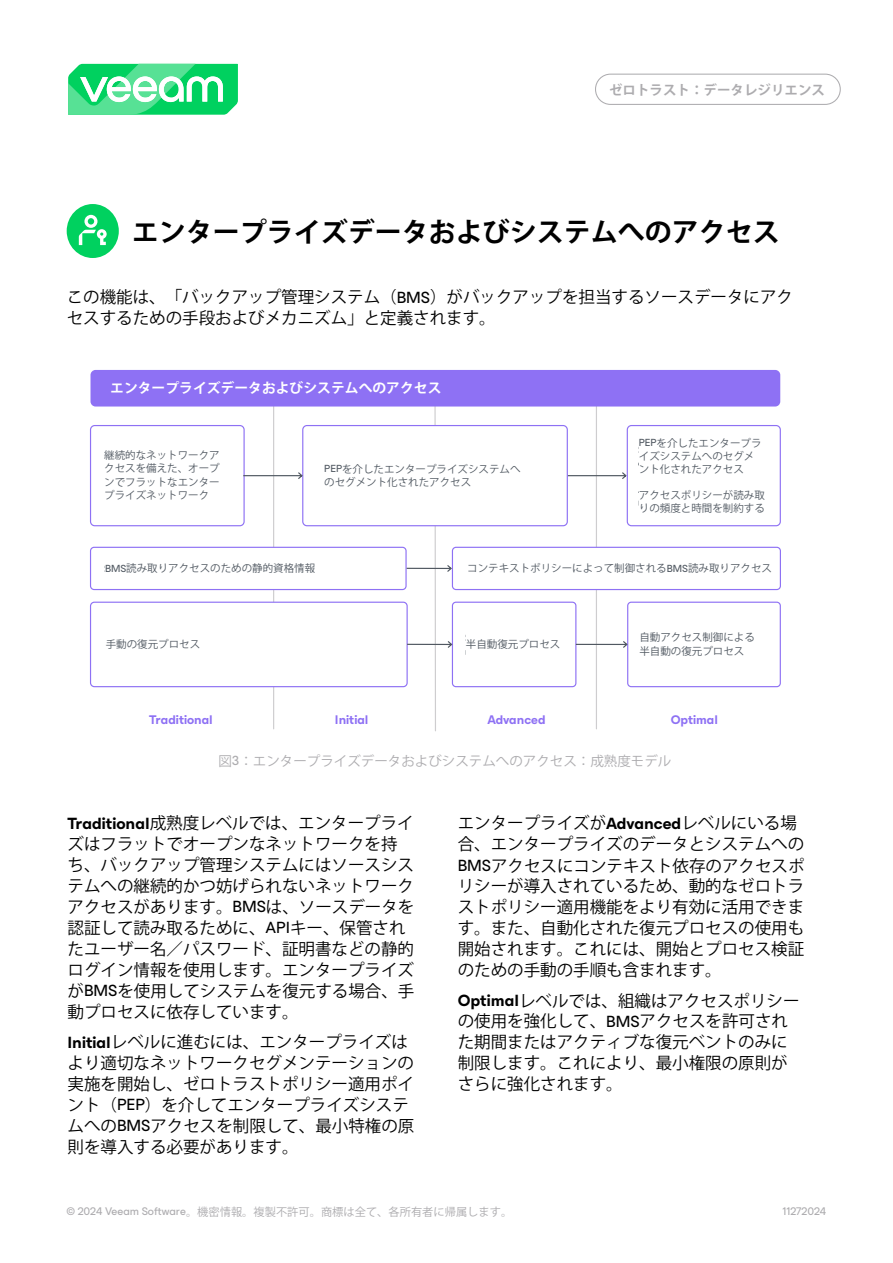
<style>
.page{position:relative;width:893px;height:1263px;background:#fff}
.page>*{position:absolute;margin:0;border:0;box-sizing:border-box;transform-origin:0 0}
.t1{font:700 27px "Koz Go Pro";color:#000}
.t2{font:16.5px/21px "Koz Go Pro";color:#000}
.t3{font:700 13.8px "Koz Go Pro";color:#fff}
.t4{font:13.5px "Koz Go Pro";color:#adacaf}
.t5{font:700 13.5px "Koz Go Pro";color:#adacaf}
.t6{font:700 12.75px "ES Build Neutral";color:#8e71f4}
.t7{font:11.25px "Koz Go Pro";color:#adacaf}
.t8{font:11.25px "ES Build Neutral";color:#adacaf}
.t9{font:10.5px/13.2px "Koz Go Pro";color:#505861}
.s1{font-family:"ES Build Neutral"}
.s2{font-family:"ES Build Neutral";font-weight:700}
</style>
<div class="page">
<div style="left:595px;top:74px;width:246px;height:31px;border:1px solid #adacaf;border-radius:15px"></div>
<svg style="left:68px;top:63px;width:170px;height:52px"></svg>
<div style="left:67px;top:204px;width:52px;height:54px;background:#00d15f;border-radius:50%"></div>
<hr style="left:596px;top:405px;width:1px;height:324px;background:#cecdcf">
<svg style="left:568px;top:472px;width:59px;height:7px"></svg>
<hr style="left:273px;top:405px;width:1px;height:324px;background:#cecdcf">
<div style="left:90px;top:602px;width:318px;height:85px;background:#fff;border:1px solid #8e71f4;border-radius:4px"></div>
<div style="left:627px;top:602px;width:154px;height:85px;background:#fff;border:1px solid #8e71f4;border-radius:4px"></div>
<div style="left:452px;top:602px;width:124px;height:85px;background:#fff;border:1px solid #8e71f4;border-radius:4px"></div>
<div style="left:627px;top:425px;width:154px;height:101px;background:#fff;border:1px solid #8e71f4;border-radius:4px"></div>
<div style="left:90px;top:425px;width:155px;height:101px;background:#fff;border:1px solid #8e71f4;border-radius:4px"></div>
<div style="left:452px;top:547px;width:329px;height:43px;background:#fff;border:1px solid #8e71f4;border-radius:4px"></div>
<hr style="left:434px;top:396px;width:2px;height:335px;background:#cecdcf">
<div style="left:302px;top:425px;width:266px;height:101px;background:#fff;border:1px solid #8e71f4;border-radius:4px"></div>
<div style="left:90px;top:547px;width:317px;height:43px;background:#fff;border:1px solid #8e71f4;border-radius:4px"></div>
<div style="left:91px;top:370px;width:689px;height:36px;background:#8e71f4;border-radius:5px"></div>
<svg style="left:407px;top:565px;width:45px;height:7px"></svg>
<svg style="left:407px;top:641px;width:45px;height:7px"></svg>
<svg style="left:243px;top:472px;width:60px;height:7px"></svg>
<svg style="left:576px;top:641px;width:52px;height:7px"></svg>
<svg style="left:79px;top:215px;width:28px;height:30px"></svg>
<p class="t5" style="left:609px;top:81px;width:217px">ゼロトラスト：データレジリエンス</p>
<h1 class="t1" style="left:132px;top:215px;width:650px">エンタープライズデータおよびシステムへのアクセス</h1>
<p class="t2" style="left:67px;top:287px;width:728px">この機能は、「バックアップ管理システム（<span class="s1">BMS</span>）がバックアップを担当するソースデータにアクセスするための手段およびメカニズム」と定義されます。</p>
<p class="t3" style="left:110px;top:379px;width:333px">エンタープライズデータおよびシステムへのアクセス</p>
<p class="t9" style="left:104px;top:449px;width:117px;text-align:justify">継続的なネットワークアクセスを備えた、オープンでフラットなエンタープライズネットワーク</p>
<p class="t9" style="left:324px;top:463px;width:198px;line-height:12.8px"><span class="s1">PEP</span>を介したエンタープライズシステムへのセグメント化されたアクセス</p>
<p class="t9" style="left:639px;top:437px;width:124px"><span class="s1">PEP</span>を介したエンタープライズシステムへのセグメント化されたアクセス</p>
<p class="t9" style="left:639px;top:489px;width:127px">アクセスポリシーが読み取りの頻度と時間を制約する</p>
<p class="t9" style="left:105px;top:562px;width:212px"><span class="s1">BMS</span>読み取りアクセスのための静的資格情報</p>
<p class="t9" style="left:467px;top:562px;width:306px">コンテキストポリシーによって制御される<span class="s1">BMS</span>読み取りアクセス</p>
<p class="t9" style="left:106px;top:638px;width:96px">手動の復元プロセス</p>
<p class="t9" style="left:466px;top:638px;width:96px">半自動復元プロセス</p>
<p class="t9" style="left:639px;top:631px;width:117px">自動アクセス制御による半自動の復元プロセス</p>
<p class="t6" style="left:149px;top:709px;width:65px">Traditional</p>
<p class="t6" style="left:335px;top:709px;width:35px">Initial</p>
<p class="t6" style="left:487px;top:709px;width:60px">Advanced</p>
<p class="t6" style="left:671px;top:709px;width:49px">Optimal</p>
<p class="t4" style="left:218px;top:752px;width:454px">図<span class="s1">3</span>：エンタープライズデータおよびシステムへのアクセス：成熟度モデル</p>
<p class="t2" style="left:68px;top:813px;width:348px"><span class="s2">Traditional</span>成熟度レベルでは、エンタープライズはフラットでオープンなネットワークを持ち、バックアップ管理システムにはソースシステムへの継続的かつ妨げられないネットワークアクセスがあります。<span class="s1">BMS</span>は、ソースデータを認証して読み取るために、<span class="s1">API</span>キー、保管されたユーザー名／パスワード、証明書などの静的ログイン情報を使用します。エンタープライズが<span class="s1">BMS</span>を使用してシステムを復元する場合、手動プロセスに依存しています。</p>
<p class="t2" style="left:68px;top:1032px;width:348px"><span class="s2">Initial</span>レベルに進むには、エンタープライズはより適切なネットワークセグメンテーションの実施を開始し、ゼロトラストポリシー適用ポイント（<span class="s1">PEP</span>）を介してエンタープライズシステムへの<span class="s1">BMS</span>アクセスを制限して、最小特権の原則を導入する必要があります。</p>
<p class="t2" style="left:458px;top:813px;width:348px">エンタープライズが<span class="s2">Advanced</span>レベルにいる場合、エンタープライズのデータとシステムへの<br><span class="s1">BMS</span>アクセスにコンテキスト依存のアクセスポリシーが導入されているため、動的なゼロトラストポリシー適用機能をより有効に活用できます。また、自動化された復元プロセスの使用も開始されます。これには、開始とプロセス検証のための手動の手順も含まれます。</p>
<p class="t2" style="left:458px;top:991px;width:343px"><span class="s2">Optimal</span>レベルでは、組織はアクセスポリシーの使用を強化して、<span class="s1">BMS</span>アクセスを許可された期間またはアクティブな復元ベントのみに制限します。これにより、最小権限の原則がさらに強化されます。</p>
<p class="t7" style="left:66px;top:1204px;width:447px"><span class="s1">© 2024 Veeam Software</span>。機密情報。複製不許可。商標は全て、各所有者に帰属します。</p>
<p class="t8" style="left:783px;top:1202px;width:45px">11272024</p>
</div>
